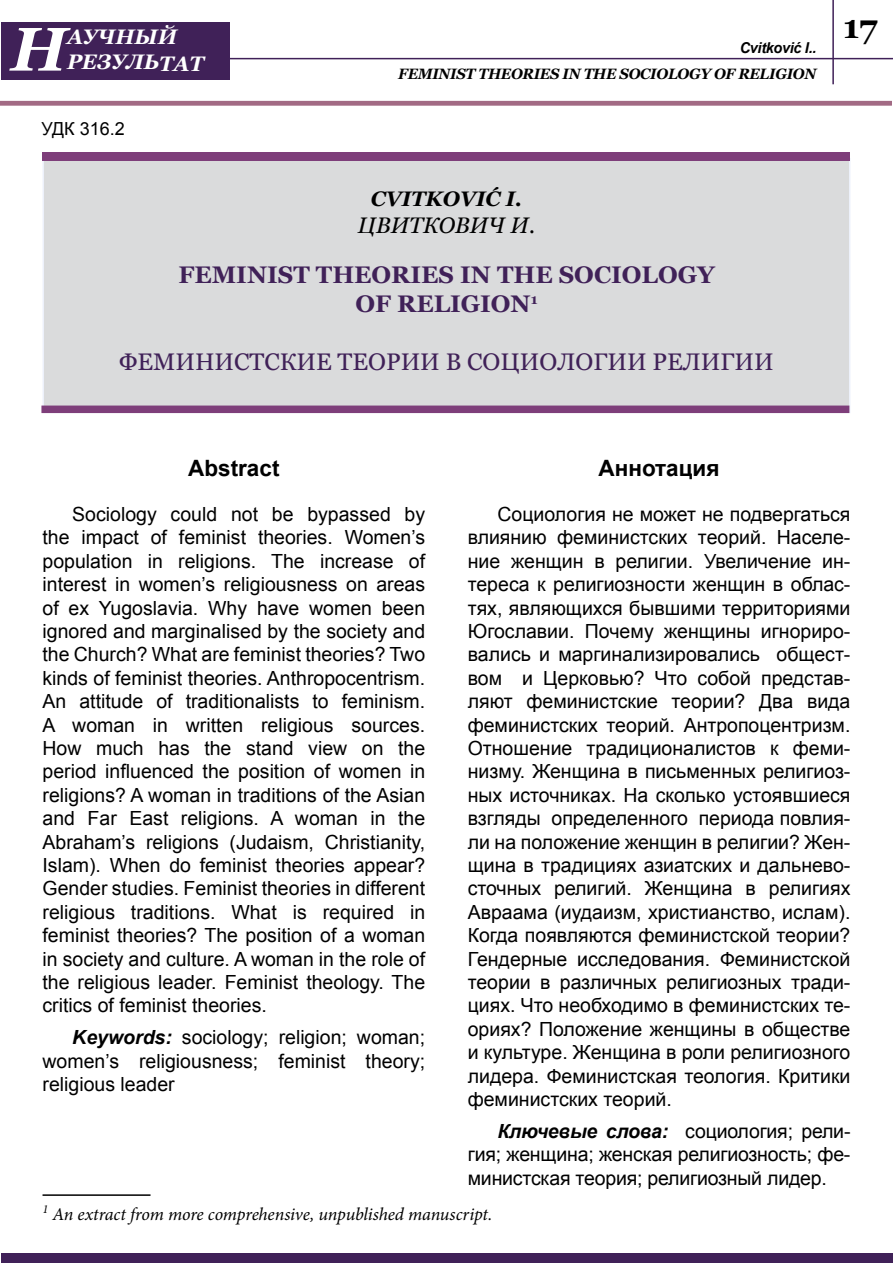
<style>
.page{position:relative;width:893px;height:1263px;background:#fff}
.page>*{position:absolute;margin:0;border:0;box-sizing:border-box;transform-origin:0 0}
.t1{font:italic 700 61.5px "Georgia";color:#fff}
.t2{font:700 33px "Georgia";color:#000}
.t3{font:700 24px/28.8px "Georgia";color:#402158;text-align:center}
.t4{font:24px "Georgia";color:#402158}
.t5{font:700 22.5px "Arial";color:#000}
.t6{font:italic 22.5px "Georgia";color:#000}
.t7{font:italic 700 21px/25.2px "Georgia";color:#fff}
.t8{font:italic 700 21px "Georgia";color:#000}
.t9{font:19.5px/23.4px "Arial";color:#000;text-align:justify}
.t10{font:italic 18px "Minion Pro";letter-spacing:-.01em;color:#000}
.t11{font:18px "Arial";color:#000}
.t12{font:italic 700 15px "Georgia";letter-spacing:-.02em;color:#000;scale:.96 1}
.t13{font:italic 700 15px "Arial";letter-spacing:-.02em;color:#000;scale:.96 1}
.s1{font-weight:700;font-style:italic}
</style>
<div class="page">
<hr style="left:832px;top:0;width:2px;height:84px;background:#402158">
<div style="left:1px;top:22px;width:229px;height:58px;background:#402158"></div>
<hr style="left:227px;top:58px;width:666px;height:1px;background:#402158">
<div style="left:1px;top:1253px;width:891px;height:10px;background:#402158"></div>
<hr style="left:0;top:22px;width:1px;height:58px;background:#402158">
<hr style="left:0;top:101px;width:892px;height:4px;background:#a26a84">
<div style="left:43px;top:158px;width:807px;height:255px;background:#dadbdc;border:2px solid #edf1fb"></div>
<hr style="left:43px;top:1194px;width:108px;height:2px;background:#000">
<div style="left:43px;top:152px;width:807px;height:9px;background:#7e3e7a"></div>
<div style="left:41px;top:406px;width:808px;height:7px;background:#7e3e7a"></div>
<p class="t7" style="left:67px;top:24px;width:138px">АУЧНЫЙ<br>РЕЗУЛЬТАТ</p>
<h1 class="t1" style="left:11px;top:9px;width:58px">Н</h1>
<p class="t11" style="left:41px;top:117px;width:85px">УДК 316.2</p>
<p class="t13" style="left:740px;top:38px;width:81px">Cvitković I..</p>
<p class="t12" style="left:398px;top:64px;width:437px">FEMINIST THEORIES IN THE SOCIOLOGY OF RELIGION</p>
<p class="t8" style="left:371px;top:185px;width:153px">CVITKOVIĆ I.</p>
<p class="t6" style="left:358px;top:211px;width:179px">ЦВИТКОВИЧ И.</p>
<p class="t3" style="left:178px;top:261px;width:538px">FEMINIST THEORIES IN THE SOCIOLOGY<br>OF RELIGION<sup>1</sup></p>
<p class="t4" style="left:119px;top:347px;width:656px">ФЕМИНИСТСКИЕ ТЕОРИИ В СОЦИОЛОГИИ РЕЛИГИИ</p>
<h2 class="t2" style="left:843px;top:6px;width:36px">17</h2>
<p class="t5" style="left:188px;top:454px;width:93px">Abstract</p>
<p class="t9" style="left:43px;top:503px;width:384px;text-indent:30px">Sociology could not be bypassed by the impact of feminist theories. Women’s population in religions. The increase of interest in women’s religiousness on areas of ex Yugoslavia. Why have women been ignored and marginalised by the society and the Church? What are feminist theories? Two kinds of feminist theories. Anthropocentrism.<br>An attitude of traditionalists to feminism.<br>A woman in written religious sources.<br>How much has the stand view on the period influenced the position of women in religions? A woman in traditions of the Asian and Far East religions. A woman in the Abraham’s religions (Judaism, Christianity, Islam). When do feminist theories appear?<br>Gender studies. Feminist theories in different religious traditions. What is required in feminist theories? The position of a woman in society and culture. A woman in the role of the religious leader. Feminist theology. The critics of feminist theories.</p>
<p class="t9" style="left:43px;top:1026px;width:384px;text-indent:30px"><span class="s1">Keywords:</span> sociology; religion; woman; women’s religiousness; feminist theory; religious leader</p>
<p class="t5" style="left:599px;top:454px;width:122px">Аннотация</p>
<p class="t9" style="left:468px;top:503px;width:384px;text-indent:30px">Социология не может не подвергаться влиянию феминистских теорий. Населе&shy;ние женщин в религии. Увеличение ин&shy;тереса к религиозности женщин в облас&shy;тях, являющихся бывшими территориями Югославии. Почему женщины игнориро&shy;вались и маргинализировались общест&shy;вом и Церковью? Что собой представ&shy;ляют феминистские теории? Два вида феминистских теорий. Антропоцентризм.<br>Отношение традиционалистов к феми&shy;низму. Женщина в письменных религиоз&shy;ных источниках. На сколько устоявшиеся взгляды определенного периода повлия&shy;ли на положение женщин в религии? Жен&shy;щина в традициях азиатских и дальнево&shy;сточных религий. Женщина в религиях Авраама (иудаизм, христианство, ислам).<br>Когда появляются феминистской теории?<br>Гендерные исследования. Феминистской теории в различных религиозных тради&shy;циях. Что необходимо в феминистских те&shy;ориях? Положение женщины в обществе и культуре. Женщина в роли религиозного лидера. Феминистская теология. Критики феминистских теорий.</p>
<p class="t9" style="left:468px;top:1120px;width:384px;text-indent:30px"><span class="s1">Ключевые слова:</span> социология; рели&shy;гия; женщина; женская религиозность; фе&shy;министская теория; религиозный лидер.</p>
<p class="t10" style="left:43px;top:1202px;width:451px"><sup>1</sup> An extract from more comprehensive, unpublished manuscript.</p>
</div>
